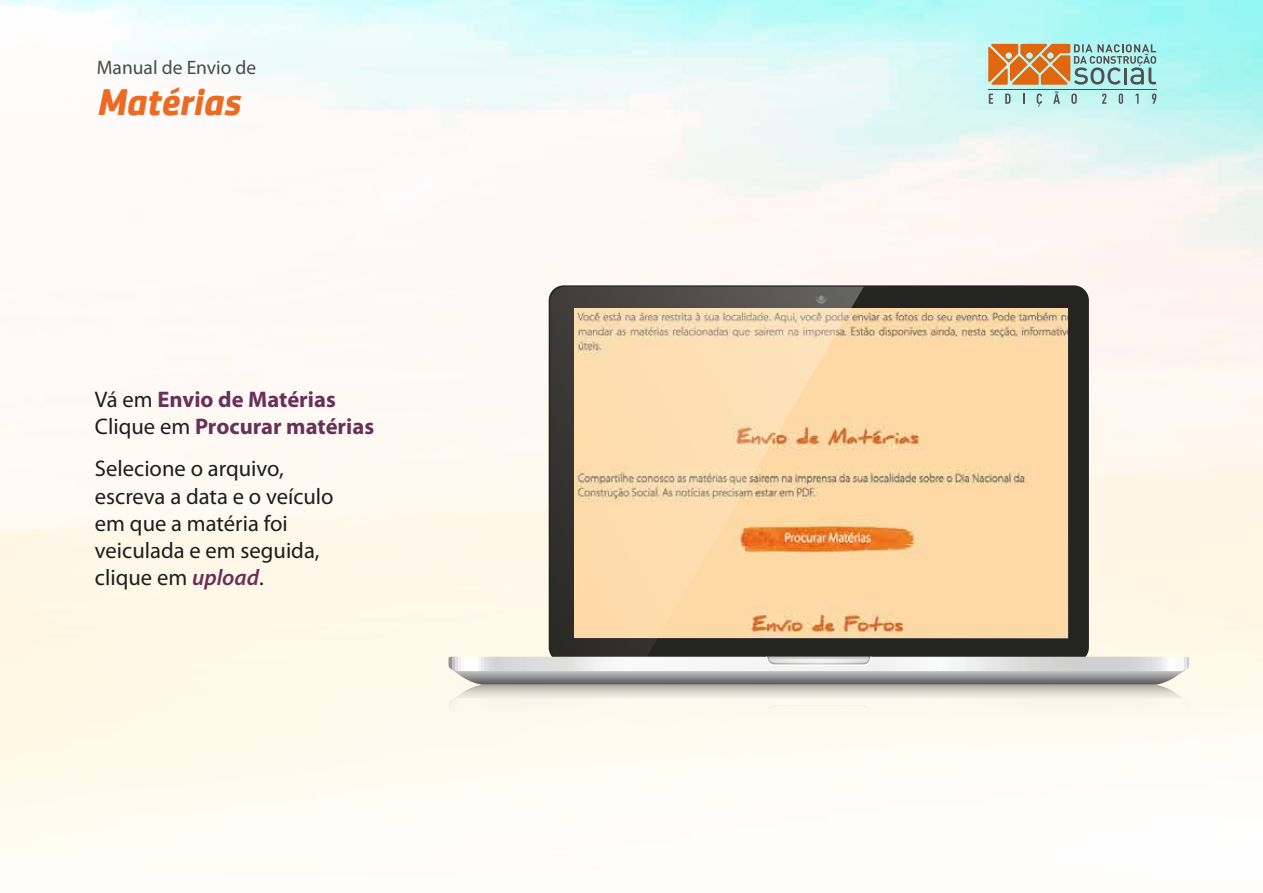
<style>
.page{position:relative;width:1263px;height:893px;background:#fff}
.page>*{position:absolute;margin:0;border:0;box-sizing:border-box;transform-origin:0 0}
.t1{font:italic 700 37.5px "Sentico Sans DT";color:#ec6b22}
.t2{font:22.65px/27.2px "Myriad Pro";color:#1d1d1b}
.t3{font:700 22.65px/27.2px "Myriad Pro";color:#683159}
.t4{font:19.5px "Myriad Pro";color:#4a4a49}
.s1{font-weight:400;color:#1d1d1b}
.s2{font-weight:600;font-style:italic;color:#683159}
</style>
<div class="page">
<img style="left:0;top:0;width:1263px;height:271px">
<div style="left:0;top:271px;width:1263px;height:622px;background:linear-gradient(to bottom,#fff6ef,#fffcf0)"></div>
<hr style="left:988px;top:89px;width:169px;height:1px;background:#554f4f">
<svg style="left:989px;top:94px;width:4px;height:10px"></svg>
<svg style="left:1005px;top:94px;width:5px;height:10px"></svg>
<svg style="left:1037px;top:94px;width:5px;height:13px"></svg>
<svg style="left:1053px;top:91px;width:7px;height:13px"></svg>
<svg style="left:1071px;top:94px;width:6px;height:10px"></svg>
<svg style="left:1102px;top:94px;width:4px;height:10px"></svg>
<svg style="left:1119px;top:94px;width:4px;height:10px"></svg>
<svg style="left:1136px;top:94px;width:2px;height:10px"></svg>
<svg style="left:1152px;top:94px;width:4px;height:10px"></svg>
<svg style="left:988px;top:44px;width:168px;height:41px;background:#b5a380"></svg>
<div style="left:549px;top:285px;width:540px;height:377px;background:#242422;border-radius:15px"></div>
<svg style="left:448px;top:657px;width:741px;height:56px;background:#d4d2cc"></svg>
<img style="left:864px;top:309px;width:203px;height:328px">
<svg style="left:550px;top:287px;width:314px;height:373px;background:#d7ba93"></svg>
<p class="t4" style="left:97px;top:56px;width:161px">Manual de Envio de</p>
<h1 class="t1" style="left:97px;top:80px;width:145px">Matérias</h1>
<p class="t3" style="left:95px;top:385px;width:281px"><span class="s1">Vá em</span> Envio de Matérias<br><span class="s1">Clique em</span> Procurar matérias</p>
<p class="t2" style="left:95px;top:455px;width:240px">Selecione o arquivo, escreva a data e o veículo em que a matéria foi veiculada e em seguida, clique em <span class="s2">upload</span>.</p>
</div>
